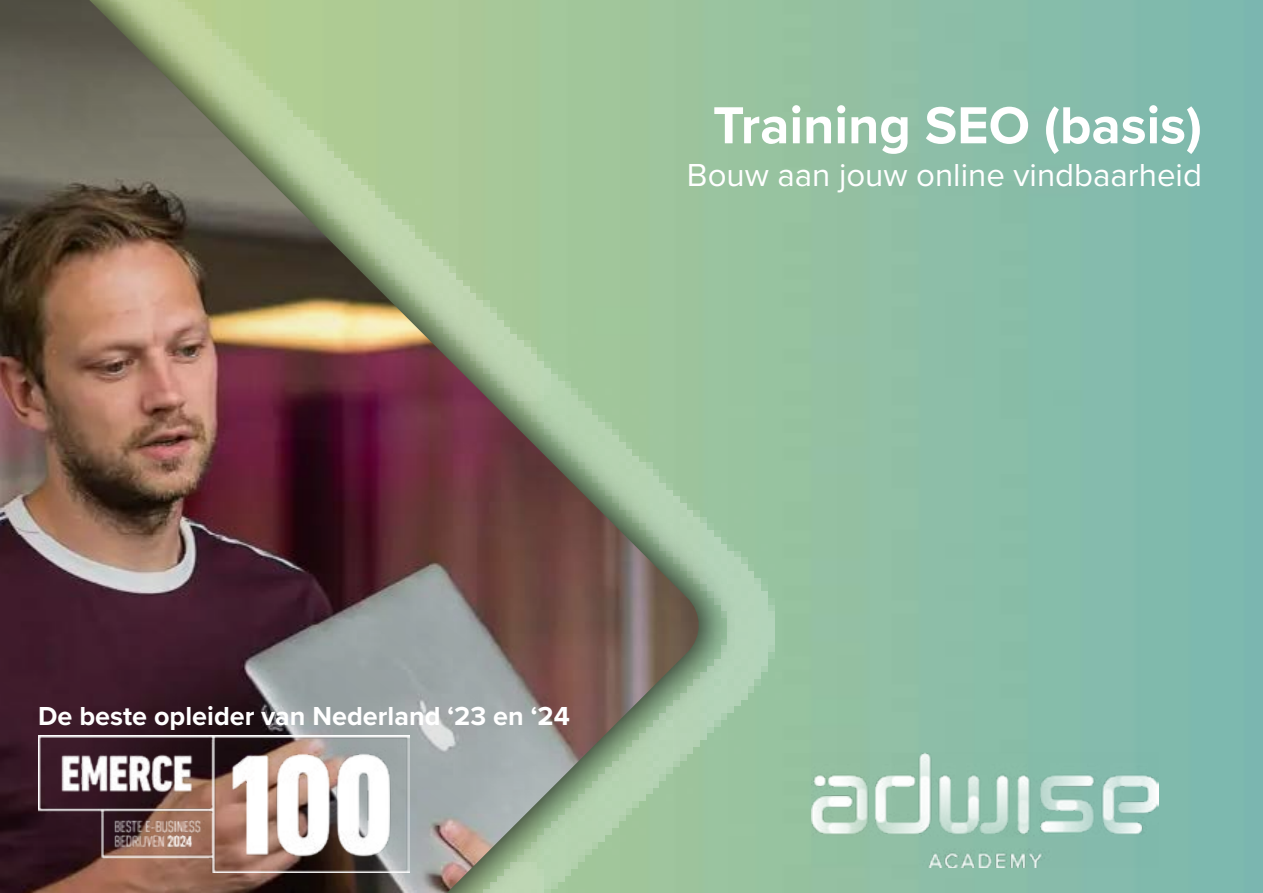
<style>
.page{position:relative;width:1263px;height:893px;background:#fff}
.page>*{position:absolute;margin:0;border:0;box-sizing:border-box;transform-origin:0 0}
.t1{font:700 54px "Proxima Nova";color:#fff}
.t2{font:33px "Proxima Nova";color:#fff}
.t3{font:700 27px "Proxima Nova";color:#fff}
</style>
<div class="page">
<div style="left:738px;top:0;width:90px;height:893px;background:#97c3a0"></div>
<div style="left:0;top:0;width:738px;height:893px;background:#000;opacity:.75"></div>
<img style="left:0;top:0;width:702px;height:893px">
<img style="left:811px;top:753px;width:347px;height:114px">
<img style="left:38px;top:736px;width:372px;height:136px">
<h1 class="t1" style="left:713px;top:85px;width:491px">Training SEO (basis)</h1>
<p class="t2" style="left:687px;top:150px;width:517px">Bouw aan jouw online vindbaarheid</p>
<p class="t3" style="left:38px;top:696px;width:533px">De beste opleider van Nederland ‘23 en ‘24</p>
</div>
